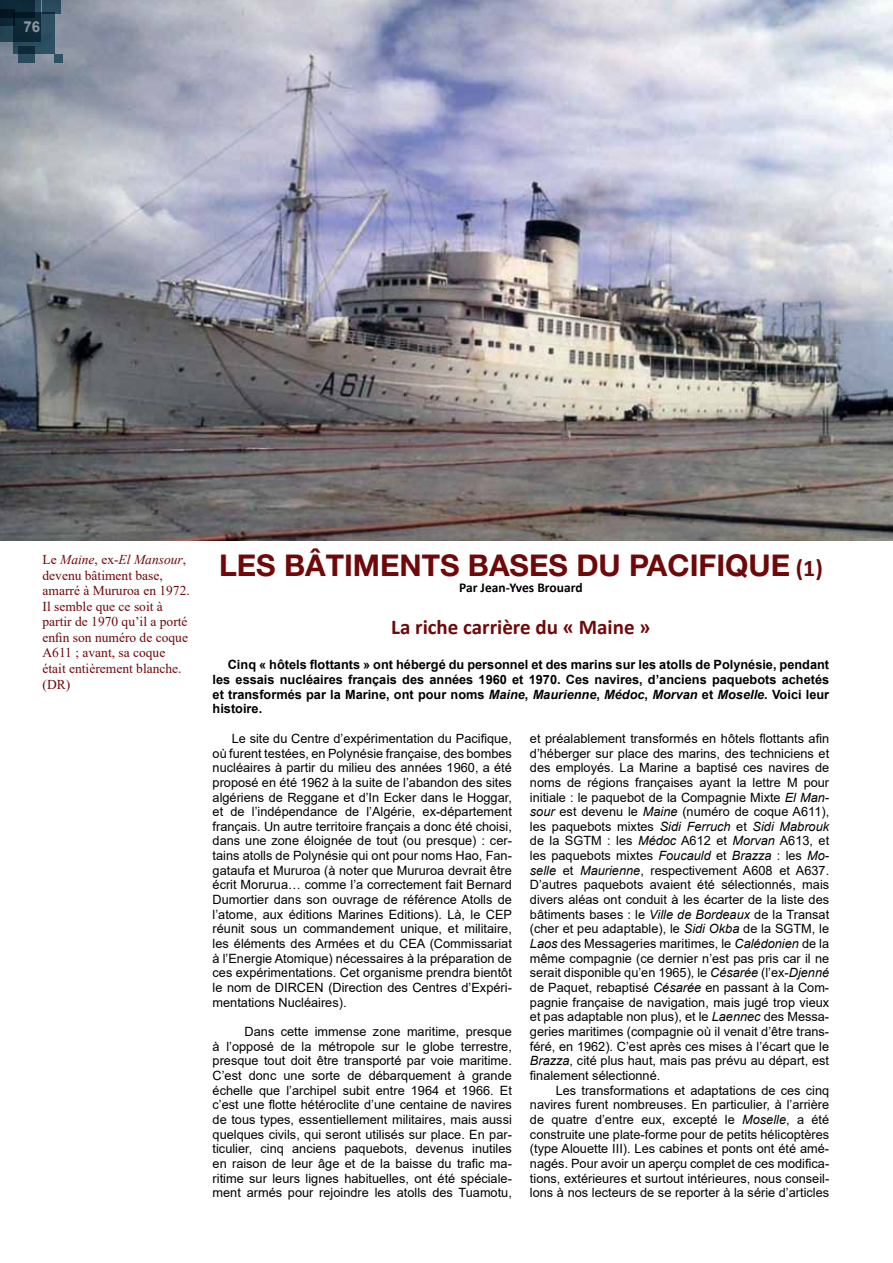
<style>
.page{position:relative;width:893px;height:1263px;background:#fff}
.page>*{position:absolute;margin:0;border:0;box-sizing:border-box;transform-origin:0 0}
.t1{font:700 30px "Helvetica Neue";color:#6f0809}
.t2{font:700 21px "Calibri";color:#6f0809}
.t3{font:700 15px "Arial";color:#fff}
.t4{font:13.5px/15.5px "Times New Roman";color:#6f0809}
.t5{font:700 13.5px "Calibri";color:#000}
.t6{font:12.75px/14.7px "Arial";color:#000;text-align:justify}
.t7{font:700 12.75px/14.7px "Arial";color:#000;text-align:justify}
.s1{font-style:italic}
.s2{font-family:"Calibri";font-size:24px}
</style>
<div class="page">
<img style="left:0;top:0;width:893px;height:540px">
<p class="t3" style="left:24px;top:16px;width:18px">76</p>
<p class="t4" style="left:43px;top:552px;width:149px">Le <span class="s1">Maine</span>, ex-<span class="s1">El Mansour</span>, devenu bâtiment base, amarré à Mururoa en 1972.<br>Il semble que ce soit à partir de 1970 qu’il a porté enfin son numéro de coque<br>A611 ; avant, sa coque était entièrement blanche. (DR)</p>
<h1 class="t1" style="left:219px;top:547px;width:605px">LES BÂTIMENTS BASES DU PACIFIQUE <span class="s2">(1)</span></h1>
<p class="t5" style="left:459px;top:578px;width:125px">Par Jean-Yves Brouard</p>
<h2 class="t2" style="left:391px;top:612px;width:261px">La riche carrière du « Maine »</h2>
<p class="t7" style="left:213px;top:658px;width:618px;text-indent:15px">Cinq « hôtels flottants » ont hébergé du personnel et des marins sur les atolls de Polynésie, pendant les essais nucléaires français des années 1960 et 1970. Ces navires, d’anciens paquebots achetés et transformés par la Marine, ont pour noms <span class="s1">Maine</span>, <span class="s1">Maurienne</span>, <span class="s1">Médoc</span>, <span class="s1">Morvan</span> et <span class="s1">Moselle</span>. Voici leur histoire.</p>
<p class="t6" style="left:213px;top:731px;width:301px;text-indent:19px">Le site du Centre d’expérimentation du Pacifique, où furent testées, en Polynésie française, des bombes nucléaires à partir du milieu des années 1960, a été proposé en été 1962 à la suite de l’abandon des sites algériens de Reggane et d’In Ecker dans le Hoggar, et de l’indépendance de l’Algérie, ex-département français. Un autre territoire français a donc été choisi, dans une zone éloignée de tout (ou presque) : cer&shy;tains atolls de Polynésie qui ont pour noms Hao, Fan&shy;gataufa et Mururoa (à noter que Mururoa devrait être écrit Morurua… comme l’a correctement fait Bernard Dumortier dans son ouvrage de référence Atolls de l’atome, aux éditions Marines Editions). Là, le CEP réunit sous un commandement unique, et militaire, les éléments des Armées et du CEA (Commissariat à l’Energie Atomique) nécessaires à la préparation de ces expérimentations. Cet organisme prendra bientôt le nom de DIRCEN (Direction des Centres d’Expéri&shy;mentations Nucléaires).</p>
<p class="t6" style="left:213px;top:1024px;width:301px;text-indent:32px">Dans cette immense zone maritime, presque à l’opposé de la métropole sur le globe terrestre, presque tout doit être transporté par voie maritime.<br>C’est donc une sorte de débarquement à grande échelle que l’archipel subit entre 1964 et 1966. Et c’est une flotte hétéroclite d’une centaine de navires de tous types, essentiellement militaires, mais aussi quelques civils, qui seront utilisés sur place. En par&shy;ticulier, cinq anciens paquebots, devenus inutiles en raison de leur âge et de la baisse du trafic ma&shy;ritime sur leurs lignes habituelles, ont été spéciale&shy;ment armés pour rejoindre les atolls des Tuamotu,</p>
<p class="t6" style="left:530px;top:731px;width:301px">et préalablement transformés en hôtels flottants afin d’héberger sur place des marins, des techniciens et des employés. La Marine a baptisé ces navires de noms de régions françaises ayant la lettre M pour initiale : le paquebot de la Compagnie Mixte <span class="s1">El Man&shy;sour</span> est devenu le <span class="s1">Maine</span> (numéro de coque A611), les paquebots mixtes <span class="s1">Sidi Ferruch</span> et <span class="s1">Sidi Mabrouk </span>de la SGTM : les <span class="s1">Médoc</span> A612 et <span class="s1">Morvan</span> A613, et les paquebots mixtes <span class="s1">Foucauld</span> et <span class="s1">Brazza</span> : les <span class="s1">Mo&shy;selle</span> et <span class="s1">Maurienne</span>, respectivement A608 et A637.<br>D’autres paquebots avaient été sélectionnés, mais divers aléas ont conduit à les écarter de la liste des bâtiments bases : le <span class="s1">Ville de Bordeaux</span> de la Transat (cher et peu adaptable), le <span class="s1">Sidi Okba</span> de la SGTM, le <span class="s1">Laos</span> des Messageries maritimes, le <span class="s1">Calédonien</span> de la même compagnie (ce dernier n’est pas pris car il ne serait disponible qu’en 1965), le <span class="s1">Césarée</span> (l’ex-<span class="s1">Djenné </span>de Paquet, rebaptisé <span class="s1">Césarée</span> en passant à la Com&shy;pagnie française de navigation, mais jugé trop vieux et pas adaptable non plus), et le <span class="s1">Laennec</span> des Messa&shy;geries maritimes (compagnie où il venait d’être trans&shy;féré, en 1962). C’est après ces mises à l’écart que le <span class="s1">Brazza</span>, cité plus haut, mais pas prévu au départ, est finalement sélectionné.</p>
<p class="t6" style="left:530px;top:1083px;width:301px;text-indent:26px">Les transformations et adaptations de ces cinq navires furent nombreuses. En particulier, à l’arrière de quatre d’entre eux, excepté le <span class="s1">Moselle</span>, a été construite une plate-forme pour de petits hélicoptères (type Alouette III). Les cabines et ponts ont été amé&shy;nagés. Pour avoir un aperçu complet de ces modifica&shy;tions, extérieures et surtout intérieures, nous conseil&shy;lons à nos lecteurs de se reporter à la série d’articles</p>
</div>
